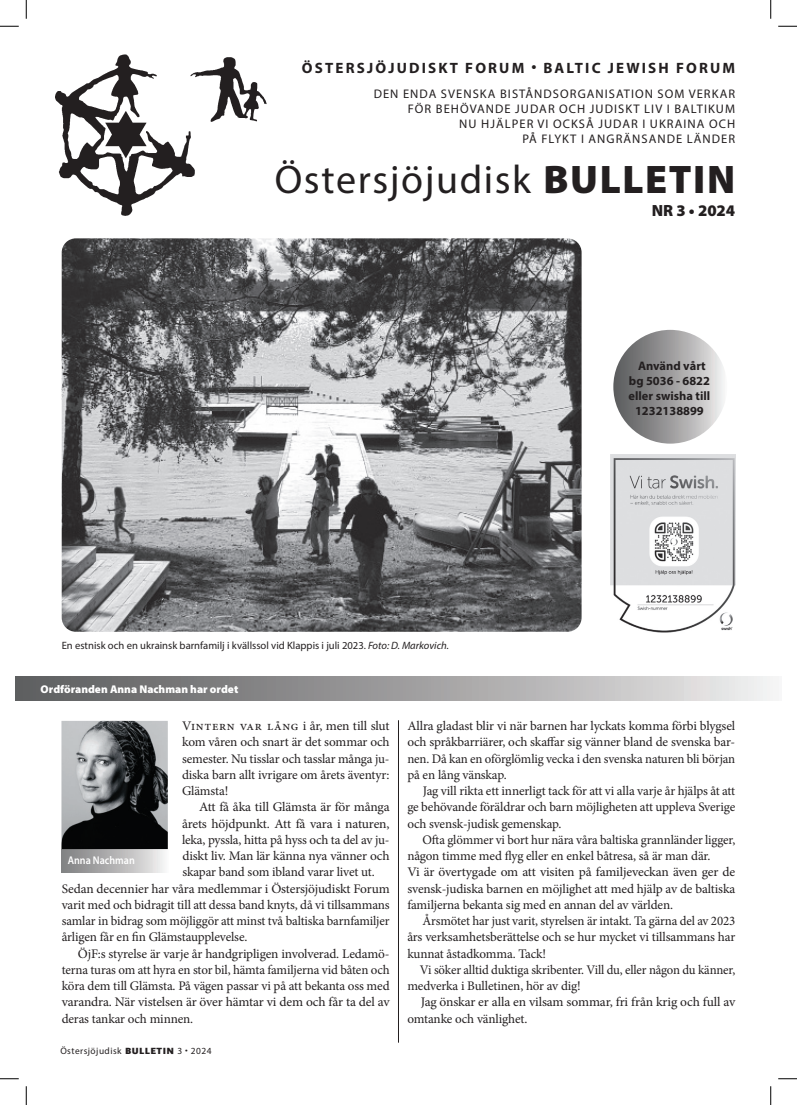
<style>
.page{position:relative;width:797px;height:1105px;background:#fff}
.page>*{position:absolute;margin:0;border:0;box-sizing:border-box;transform-origin:0 0}
.t1{font:40px "Myriad Pro";letter-spacing:.04em;color:#231f20}
.t2{font:900 16.25px "Myriad Pro";color:#231f20}
.t3{font:700 15px "Myriad Pro";letter-spacing:.145em;color:#231f20}
.t4{font:13.12px/16.2px "Minion Pro";letter-spacing:-.015em;color:#231f20;text-align:justify}
.t5{font:12.5px/15px "Myriad Pro";letter-spacing:.085em;color:#231f20;text-align:right}
.t6{font:700 12.38px/14.9px "Myriad Pro";color:#231f20;text-align:center}
.t7{font:900 11.25px "Myriad Pro";color:#fff}
.t8{font:600 11.25px "Myriad Pro";color:#fff;scale:.9 1}
.t9{font:10.62px "Myriad Pro";color:#231f20}
.t10{font:9.38px "Myriad Pro";letter-spacing:.05em;color:#231f20}
.s1{font-weight:900}
.s2{font-style:italic}
.s3{font-family:"Scala Sans Pro";font-weight:900}
</style>
<div class="page">
<img style="left:62px;top:238px;width:519px;height:394px">
<div style="left:613px;top:330px;width:114px;height:114px;background:linear-gradient(to right,#565658,#ecebeb);border-radius:57px"></div>
<img style="left:610px;top:455px;width:125px;height:178px">
<img style="left:55px;top:54px;width:212px;height:162px">
<hr style="left:398px;top:720px;width:1px;height:322px;background:#231f20">
<img style="left:61px;top:721px;width:107px;height:128px">
<div style="left:62px;top:849px;width:106px;height:24px;background:linear-gradient(to right,#7c7c7e,#f1f0f0)"></div>
<div style="left:16px;top:677px;width:765px;height:23px;background:linear-gradient(to right,#575758,#eceaeb)"></div>
<svg style="left:0;top:25px;width:19px;height:2px"></svg>
<svg style="left:778px;top:25px;width:19px;height:2px"></svg>
<svg style="left:0;top:1078px;width:19px;height:1px"></svg>
<svg style="left:778px;top:1078px;width:19px;height:1px"></svg>
<svg style="left:25px;top:0;width:2px;height:19px"></svg>
<svg style="left:25px;top:1086px;width:2px;height:19px"></svg>
<svg style="left:770px;top:0;width:1px;height:19px"></svg>
<svg style="left:770px;top:1086px;width:1px;height:19px"></svg>
<p class="t3" style="left:302px;top:58px;width:434px">ÖSTERSJÖJUDISKT FORUM • BALTIC JEWISH FORUM</p>
<p class="t5" style="left:373px;top:86px;width:363px">DEN ENDA SVENSKA BISTÅNDSORGANISATION SOM VERKAR FÖR BEHÖVANDE JUDAR OCH JUDISKT LIV I BALTIKUM<br>NU HJÄLPER VI OCKSÅ JUDAR I UKRAINA OCH<br>PÅ FLYKT I ANGRÄNSANDE LÄNDER</p>
<h1 class="t1" style="left:275px;top:155px;width:462px">Östersjöjudisk <span class="s1">BULLETIN</span></h1>
<p class="t2" style="left:651px;top:200px;width:85px">NR 3 • 2024</p>
<p class="t9" style="left:62px;top:639px;width:389px">En estnisk och en ukrainsk barnfamilj i kvällssol vid Klappis i juli 2023. <span class="s2">Foto: D. Markovich.</span></p>
<p class="t7" style="left:41px;top:681px;width:199px">Ordföranden Anna Nachman har ordet</p>
<p class="t6" style="left:628px;top:358px;width:83px">Använd vårt bg 5036 - 6822 eller swisha till<br>1232138899</p>
<p class="t4" style="left:182px;top:718px;width:209px">Vintern var lång i år, men till slut kom våren och snart är det sommar och semester. Nu tisslar och tasslar många ju&shy;diska barn allt ivrigare om årets äventyr:<br>Glämsta!</p>
<p class="t4" style="left:199px;top:799px;width:192px">Att få åka till Glämsta är för många</p>
<p class="t4" style="left:182px;top:815px;width:209px">årets höjdpunkt. Att få vara i naturen,</p>
<p class="t4" style="left:182px;top:831px;width:209px">leka, pyssla, hitta på hyss och ta del av ju-</p>
<p class="t4" style="left:182px;top:848px;width:209px">diskt liv. Man lär känna nya vänner och</p>
<p class="t4" style="left:182px;top:864px;width:194px">skapar band som ibland varar livet ut.</p>
<p class="t4" style="left:62px;top:880px;width:329px">Sedan decennier har våra medlemmar i Östersjöjudiskt Forum</p>
<p class="t4" style="left:62px;top:896px;width:329px">varit med och bidragit till att dessa band knyts, då vi tillsammans</p>
<p class="t4" style="left:62px;top:913px;width:329px">samlar in bidrag som möjliggör att minst två baltiska barnfamiljer</p>
<p class="t4" style="left:62px;top:929px;width:187px">årligen får en fin Glämstaupplevelse.</p>
<p class="t4" style="left:78px;top:945px;width:313px">ÖjF:s styrelse är varje år handgripligen involverad. Ledamö-</p>
<p class="t4" style="left:62px;top:961px;width:329px">terna turas om att hyra en stor bil, hämta familjerna vid båten och</p>
<p class="t4" style="left:62px;top:978px;width:329px">köra dem till Glämsta. På vägen passar vi på att bekanta oss med</p>
<p class="t4" style="left:62px;top:994px;width:329px">varandra. När vistelsen är över hämtar vi dem och får ta del av</p>
<p class="t4" style="left:62px;top:1010px;width:133px">deras tankar och minnen.</p>
<p class="t8" style="left:68px;top:853px;width:76px">Anna Nachman</p>
<p class="t10" style="left:60px;top:1045px;width:153px">Östersjöjudisk <span class="s3">BULLETIN</span> 3 • 2024</p>
<p class="t4" style="left:407px;top:718px;width:329px">Allra gladast blir vi när barnen har lyckats komma förbi blygsel och språkbarriärer, och skaffar sig vänner bland de svenska bar&shy;nen. Då kan en oförglömlig vecka i den svenska naturen bli början på en lång vänskap.</p>
<p class="t4" style="left:407px;top:783px;width:329px;text-indent:16px">Jag vill rikta ett innerligt tack för att vi alla varje år hjälps åt att ge behövande föräldrar och barn möjligheten att uppleva Sverige och svensk-judisk gemenskap.</p>
<p class="t4" style="left:407px;top:831px;width:329px;text-align:left;text-indent:15px">Ofta glömmer vi bort hur nära våra baltiska grannländer ligger, någon timme med flyg eller en enkel båtresa, så är man där.<br>Vi är övertygade om att visiten på familjeveckan även ger de svensk-judiska barnen en möjlighet att med hjälp av de baltiska familjerna bekanta sig med en annan del av världen.</p>
<p class="t4" style="left:407px;top:913px;width:329px;text-indent:15px">Årsmötet har just varit, styrelsen är intakt. Ta gärna del av 2023 års verksamhetsberättelse och se hur mycket vi tillsammans har kunnat åstadkomma. Tack!</p>
<p class="t4" style="left:407px;top:961px;width:329px;text-indent:13px">Vi söker alltid duktiga skribenter. Vill du, eller någon du känner, medverka i Bulletinen, hör av dig!</p>
<p class="t4" style="left:407px;top:994px;width:330px;text-indent:13px">Jag önskar er alla en vilsam sommar, fri från krig och full av omtanke och vänlighet.</p>
</div>
